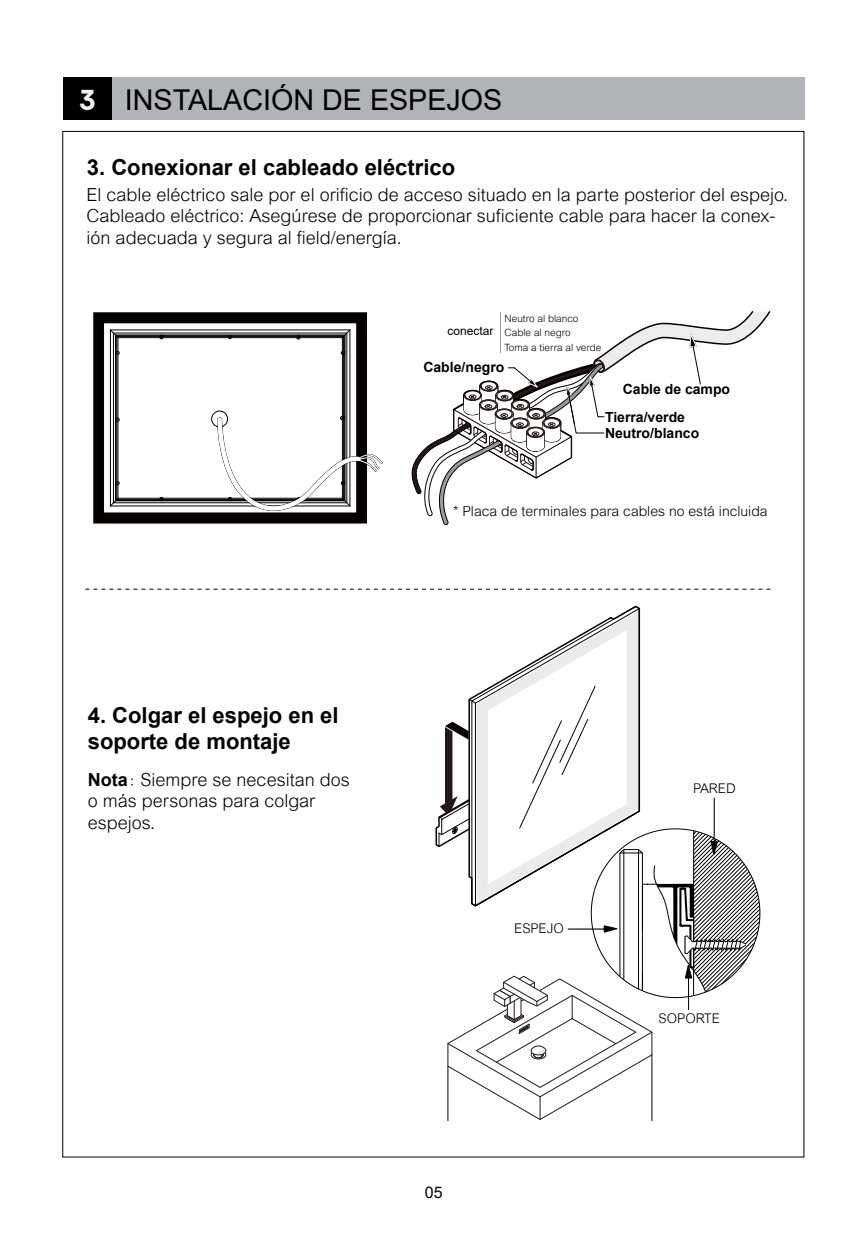
<style>
.page{position:relative;width:868px;height:1248px;background:#fff}
.page>*{position:absolute;margin:0;border:0;box-sizing:border-box;transform-origin:0 0}
.t1{font:28.6px "Arial";color:#000}
.t2{font:700 22px/26.4px "Arial";color:#040000}
.t3{font:300 18px/21.6px "Arial";color:#040000}
.t4{font:16px "Arial";color:#000}
.t5{font:700 14px/28px "Arial";color:#000}
.t6{font:300 14px "Arial";color:#000}
.t7{font:300 13.4px "Arial";color:#000}
.t8{font:12px "Arial";color:#000}
.t9{font:300 10px/14.4px "Arial";color:#000}
.s1{font-family:"Rany";font-weight:700;color:#f0f0f0}
.s2{font-weight:700}
.s3{font-family:"Adobe Song Std"}
</style>
<div class="page">
<div style="left:63px;top:77px;width:49px;height:42px;background:#000"></div>
<div style="left:112px;top:77px;width:692px;height:42px;background:#b0b3b8"></div>
<svg style="left:85px;top:588px;width:685px;height:1px"></svg>
<svg style="left:411px;top:311px;width:360px;height:214px"></svg>
<svg style="left:93px;top:312px;width:274px;height:211px"></svg>
<div style="left:110px;top:330px;width:240px;height:176px;border:1px solid #040000"></div>
<div style="left:117px;top:336px;width:226px;height:163px;border:1px solid #040000"></div>
<svg style="left:341px;top:351px;width:4px;height:4px"></svg>
<svg style="left:296px;top:335px;width:4px;height:4px"></svg>
<svg style="left:159px;top:497px;width:5px;height:4px"></svg>
<svg style="left:211px;top:410px;width:172px;height:102px"></svg>
<svg style="left:493px;top:605px;width:147px;height:80px"></svg>
<svg style="left:435px;top:685px;width:325px;height:435px"></svg>
<h1 class="t1" style="left:79px;top:80px;width:424px"><span class="s1">3</span> INSTALACIÓN DE ESPEJOS</h1>
<p class="t2" style="left:87px;top:154px;width:370px">3. Conexionar el cableado eléctrico</p>
<p class="t3" style="left:87px;top:183px;width:703px">El cable eléctrico sale por el orificio de acceso situado en la parte posterior del espejo.<br>Cableado eléctrico: Asegúrese de proporcionar suficiente cable para hacer la conex&shy;ión adecuada y segura al field/energía.</p>
<p class="t8" style="left:447px;top:323px;width:48px">conectar</p>
<p class="t9" style="left:504px;top:311px;width:98px">Neutro al blanco<br>Cable al negro<br>Toma a tierra al verde</p>
<p class="t5" style="left:423px;top:353px;width:82px">Cable/negro</p>
<p class="t5" style="left:605px;top:375px;width:127px;text-indent:18px">Cable de campo<br>Tierra/verde</p>
<p class="t5" style="left:605px;top:419px;width:96px">Neutro/blanco</p>
<p class="t2" style="left:88px;top:702px;width:252px">4. Colgar el espejo en el soporte de montaje</p>
<p class="t3" style="left:88px;top:768px;width:263px"><span class="s2">Nota</span><span class="s3">:</span> Siempre se necesitan dos o más personas para colgar espejos.</p>
<p class="t6" style="left:453px;top:503px;width:316px">* Placa de terminales para cables no está incluida</p>
<p class="t7" style="left:514px;top:920px;width:51px">ESPEJO</p>
<p class="t4" style="left:425px;top:1180px;width:19px">05</p>
<p class="t7" style="left:693px;top:780px;width:44px">PARED</p>
<p class="t7" style="left:658px;top:1010px;width:63px">SOPORTE</p>
</div>
